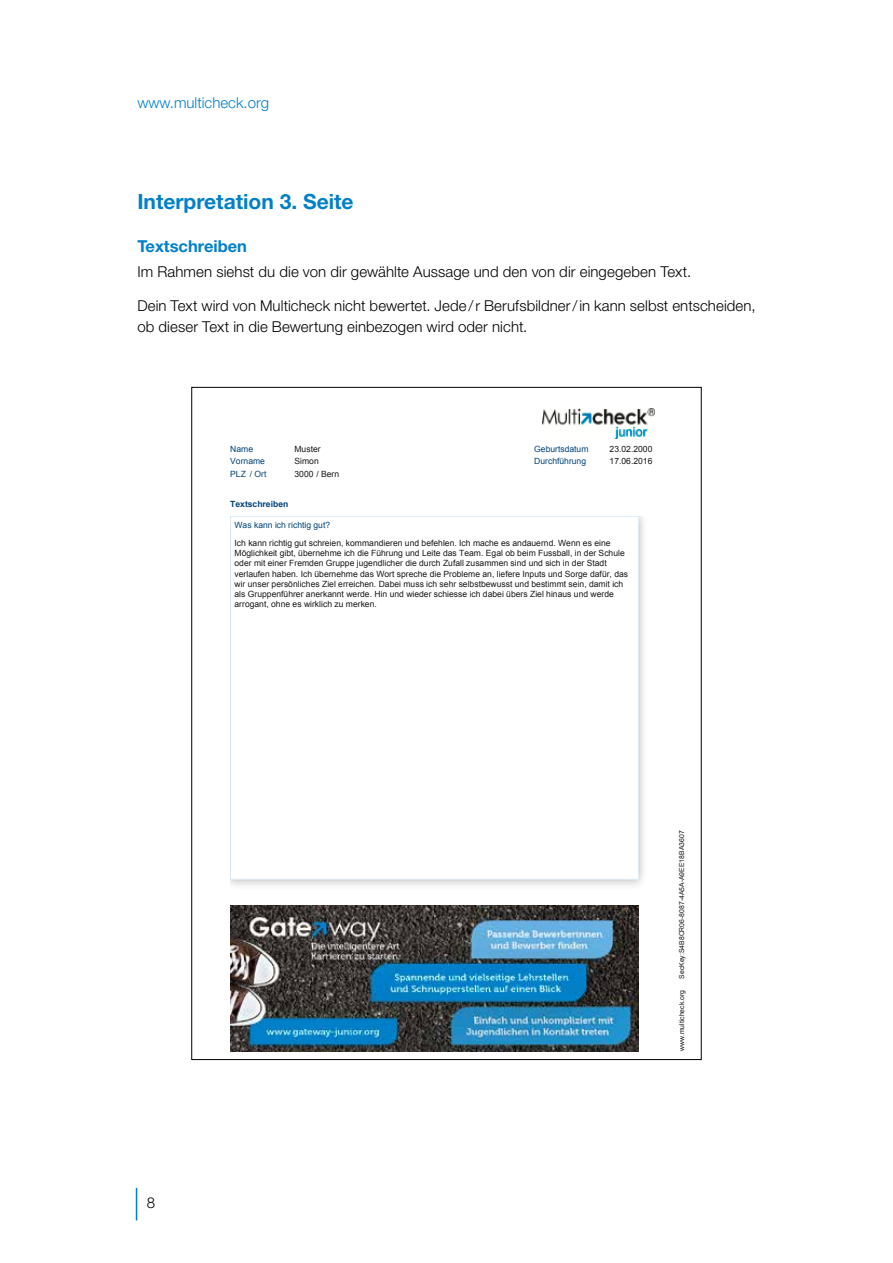
<style>
.page{position:relative;width:893px;height:1263px;background:#fff}
.page>*{position:absolute;margin:0;border:0;box-sizing:border-box;transform-origin:0 0}
.t1{font:700 21px "Helvetica Neue LT Std";color:#0080c8}
.t2{font:700 16.5px "Helvetica Neue LT Std";color:#0080c8}
.t3{font:300 15px/21px "Helvetica Neue LT Std";letter-spacing:.005em;color:#000}
.t4{font:300 15px "Helvetica Neue LT Std";color:#0080c8}
.t5{font:8.55px/10.4px "Arial";color:#171716}
.t6{font:8.55px "Arial";color:#004378}
.t7{font:700 8.55px "Arial";color:#004378}
.t8{font:6.9px "Arial";color:#171716}
</style>
<div class="page">
<hr style="left:136px;top:1188px;width:1px;height:32px;background:#0080c8">
<img style="left:543px;top:409px;width:111px;height:30px">
<img style="left:230px;top:517px;width:414px;height:369px">
<img style="left:230px;top:905px;width:409px;height:146px">
<h3 class="t4" style="left:137px;top:93px;width:133px">www.multicheck.org</h3>
<h1 class="t1" style="left:137px;top:189px;width:218px">Interpretation 3. Seite</h1>
<h2 class="t2" style="left:137px;top:235px;width:111px">Textschreiben</h2>
<h3 class="t3" style="left:137px;top:261px;width:555px">Im Rahmen siehst du die von dir gewählte Aussage und den von dir eingegeben Text.</h3>
<h3 class="t3" style="left:137px;top:294px;width:620px">Dein Text wird von Multicheck nicht bewertet. Jede/r Berufsbildner/in kann selbst entscheiden, ob dieser Text in die Bewertung einbezogen wird oder nicht.</h3>
<p class="t6" style="left:230px;top:443px;width:24px">Name</p>
<p class="t5" style="left:294px;top:443px;width:28px">Muster</p>
<p class="t6" style="left:230px;top:469px;width:38px">PLZ / Ort</p>
<p class="t5" style="left:294px;top:469px;width:46px">3000 / Bern</p>
<p class="t6" style="left:230px;top:456px;width:36px">Vorname</p>
<p class="t5" style="left:294px;top:456px;width:26px">Simon</p>
<p class="t7" style="left:230px;top:498px;width:60px">Textschreiben</p>
<p class="t6" style="left:235px;top:519px;width:97px">Was kann ich richtig gut?</p>
<p class="t6" style="left:534px;top:443px;width:56px">Geburtsdatum</p>
<p class="t5" style="left:610px;top:443px;width:44px">23.02.2000</p>
<p class="t6" style="left:534px;top:456px;width:53px">Durchführung</p>
<p class="t5" style="left:610px;top:456px;width:44px">17.06.2016</p>
<p class="t5" style="left:235px;top:538px;width:395px">Ich kann richtig gut schreien, kommandieren und befehlen. Ich mache es andauernd. Wenn es eine Möglichkeit gibt, übernehme ich die Führung und Leite das Team. Egal ob beim Fussball, in der Schule oder mit einer Fremden Gruppe jugendlicher die durch Zufall zusammen sind und sich in der Stadt verlaufen haben. Ich übernehme das Wort spreche die Probleme an, liefere Inputs und Sorge dafür, das wir unser persönliches Ziel erreichen. Dabei muss ich sehr selbstbewusst und bestimmt sein, damit ich als Gruppenführer anerkannt werde. Hin und wieder schiesse ich dabei übers Ziel hinaus und werde arrogant, ohne es wirklich zu merken.</p>
<h3 class="t3" style="left:147px;top:1191px;width:10px">8</h3>
<p class="t8" style="left:677px;top:979px;width:150px;rotate:-90deg">SecKey:S4B8CR06-8087-4A5A-A9EE18BA3607</p>
<p class="t8" style="left:677px;top:1051px;width:62px;rotate:-90deg">www.multicheck.org</p>
</div>
